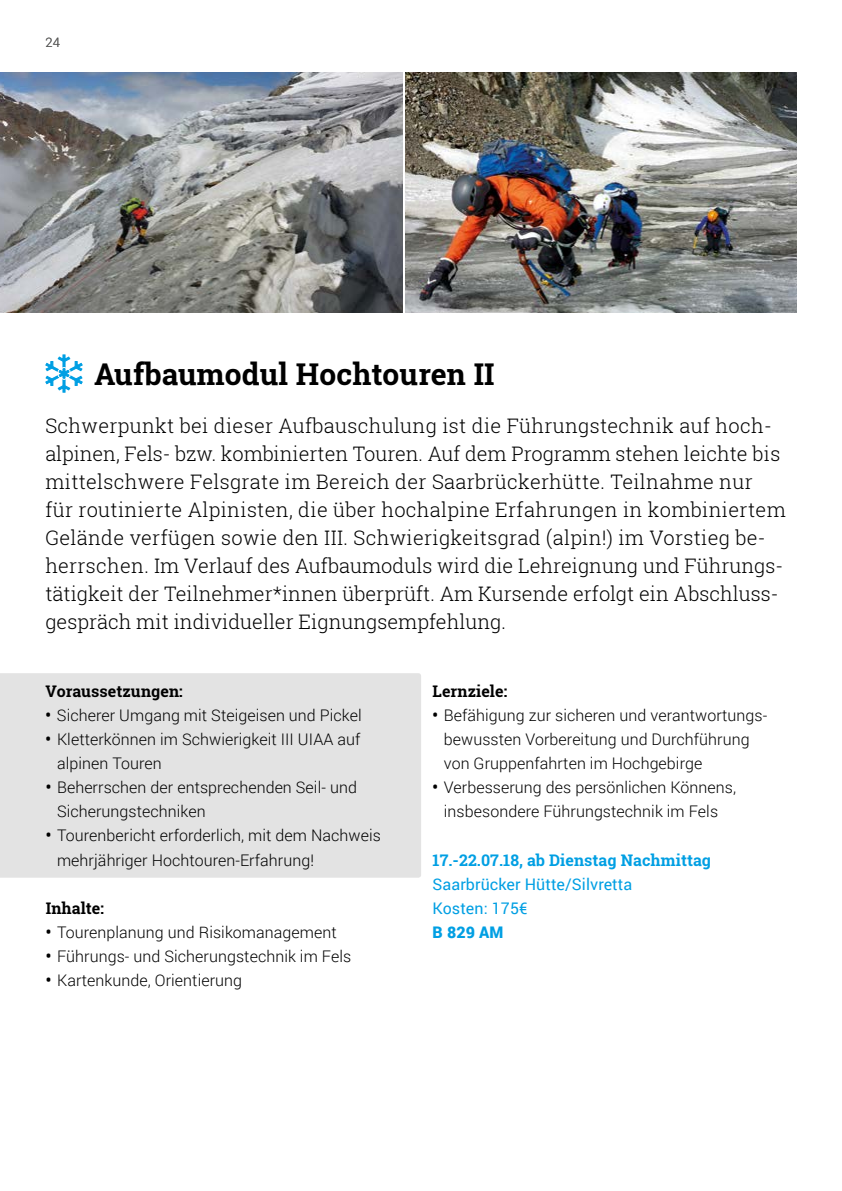
<style>
.page{position:relative;width:842px;height:1191px;background:#fff}
.page>*{position:absolute;margin:0;border:0;box-sizing:border-box;transform-origin:0 0}
.t1{font:700 30px "Roboto Slab";letter-spacing:.005em;color:#000}
.t2{font:300 20px/28px "Roboto Slab";letter-spacing:.01em;color:#000}
.t3{font:300 16px/24px "Roboto";letter-spacing:.005em;color:#000}
.t4{font:16px/24px "Roboto";letter-spacing:.005em;color:#009fe3}
.t5{font:700 16px "Roboto Slab";letter-spacing:.005em;color:#000}
.t6{font:700 16px "Roboto Slab";letter-spacing:.005em;color:#009fe3}
.t7{font:900 16px "Roboto";color:#009fe3}
.t8{font:300 13px "Roboto";color:#575756}
.s1{font-family:"Roboto Slab";font-weight:700}
</style>
<div class="page">
<div style="left:0;top:673px;width:421px;height:204px;background:#e3e3e3"></div>
<svg style="left:45px;top:354px;width:38px;height:39px"></svg>
<img style="left:0;top:72px;width:403px;height:241px">
<img style="left:405px;top:72px;width:392px;height:241px">
<p class="t8" style="left:46px;top:34px;width:16px">24</p>
<h1 class="t1" style="left:94px;top:353px;width:402px">Aufbaumodul Hochtouren II</h1>
<p class="t2" style="left:45px;top:411px;width:742px">Schwerpunkt bei dieser Aufbauschulung ist die Führungstechnik auf hoch&shy;alpinen, Fels- bzw. kombinierten Touren. Auf dem Programm stehen leichte bis mittelschwere Felsgrate im Bereich der Saarbrückerhütte. Teilnahme nur<br>für routinierte Alpinisten, die über hochalpine Erfahrungen in kombiniertem Gelände verfügen sowie den III. Schwierigkeitsgrad (alpin!) im Vorstieg be&shy;herrschen. Im Verlauf des Aufbaumoduls wird die Lehreignung und Führungs&shy;tätigkeit der Teilnehmer*innen überprüft. Am Kursende erfolgt ein Abschluss&shy;gespräch mit individueller Eignungsempfehlung.</p>
<p class="t5" style="left:46px;top:680px;width:139px">Voraussetzungen:</p>
<p class="t3" style="left:46px;top:703px;width:318px"><span class="s1">•</span> Sicherer Umgang mit Steigeisen und Pickel</p>
<p class="t3" style="left:57px;top:727px;width:305px;text-indent:-11px"><span class="s1">•</span> Kletterkönnen im Schwierigkeit III UIAA auf alpinen Touren</p>
<p class="t3" style="left:57px;top:775px;width:301px;text-indent:-11px"><span class="s1">•</span> Beherrschen der entsprechenden Seil- und<br>Sicherungstechniken</p>
<p class="t3" style="left:57px;top:823px;width:325px;text-indent:-11px"><span class="s1">•</span> Tourenbericht erforderlich, mit dem Nachweis mehrjähriger Hochtouren-Erfahrung!</p>
<p class="t5" style="left:46px;top:897px;width:60px">Inhalte:</p>
<p class="t3" style="left:46px;top:919px;width:293px"><span class="s1">•</span> Tourenplanung und Risikomanagement</p>
<p class="t3" style="left:46px;top:943px;width:307px"><span class="s1">•</span> Führungs- und Sicherungstechnik im Fels</p>
<p class="t3" style="left:46px;top:967px;width:198px"><span class="s1">•</span> Kartenkunde, Orientierung</p>
<p class="t5" style="left:433px;top:680px;width:76px">Lernziele:</p>
<p class="t3" style="left:444px;top:703px;width:325px;text-indent:-11px"><span class="s1">•</span> Befähigung zur sicheren und verantwortungs&shy;bewussten Vorbereitung und Durchführung von Gruppenfahrten im Hochgebirge</p>
<p class="t3" style="left:433px;top:775px;width:305px;text-align:center"><span class="s1">•</span> Verbesserung des persönlichen Könnens, insbesondere Führungstechnik im Fels</p>
<p class="t6" style="left:433px;top:848px;width:280px">17.-22.07.18, ab Dienstag Nachmittag</p>
<p class="t4" style="left:433px;top:871px;width:201px">Saarbrücker Hütte/Silvretta<br>Kosten: 175€</p>
<p class="t7" style="left:433px;top:920px;width:72px">B 829 AM</p>
</div>
